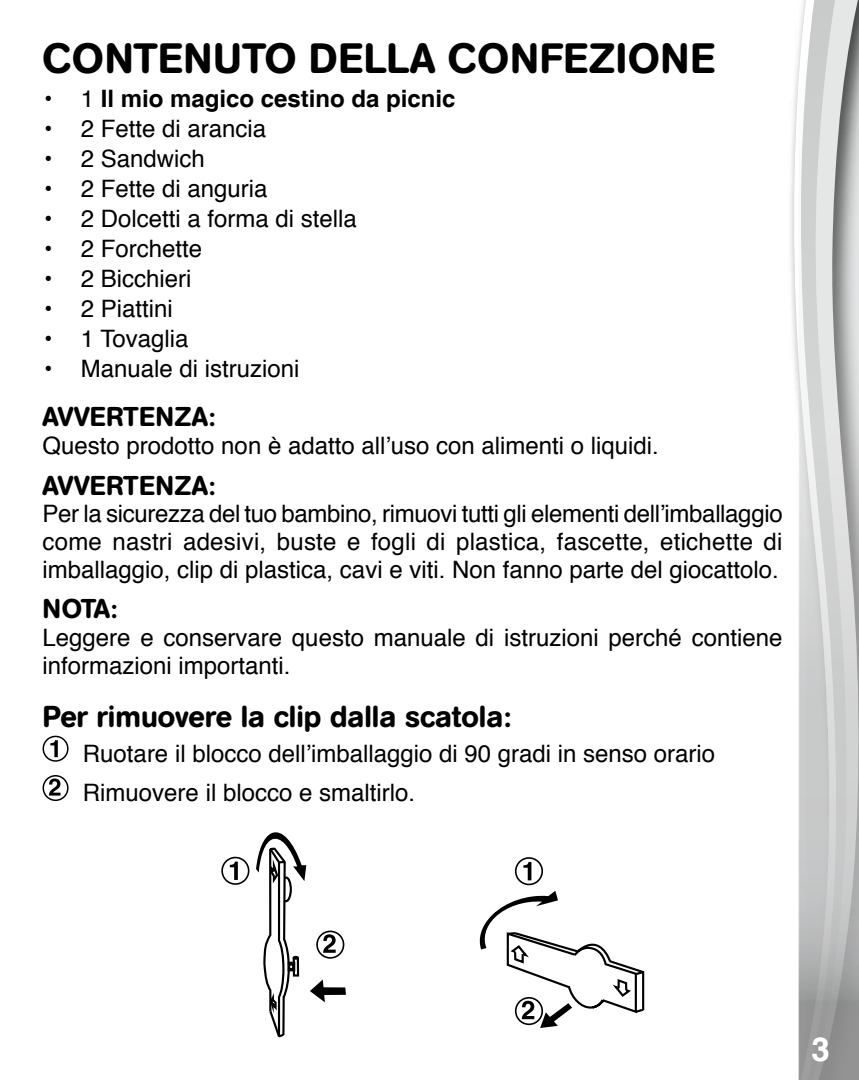
<style>
.page{position:relative;width:859px;height:1080px;background:#fff}
.page>*{position:absolute;margin:0;border:0;box-sizing:border-box;transform-origin:0 0}
.t1{font:500 42px "AG Book Rounded";letter-spacing:.02em;color:#000}
.t2{font:700 33px "Helvetica";color:#fff}
.t3{font:500 30px "AG Book Rounded";color:#000}
.t4{font:500 27px "AG Book Rounded";letter-spacing:.02em;color:#000}
.t5{font:24px/27.6px "Helvetica";color:#000}
.t6{font:700 24px "Helvetica";color:#000}
.s1{font-weight:400}
.s2{font-style:inherit}
</style>
<div class="page">
<svg style="left:793px;top:46px;width:6px;height:1034px"></svg>
<svg style="left:799px;top:0;width:60px;height:1080px;background:#c6c7c7"></svg>
<div style="left:43px;top:736px;width:26px;height:26px;border:2px solid #000;border-radius:50%"></div>
<svg style="left:50px;top:740px;width:8px;height:17px"></svg>
<svg style="left:49px;top:779px;width:11px;height:17px"></svg>
<div style="left:43px;top:775px;width:26px;height:26px;border:2px solid #000;border-radius:50%"></div>
<div style="left:221px;top:857px;width:28px;height:28px;border:2px solid #000;border-radius:50%"></div>
<svg style="left:230px;top:862px;width:8px;height:18px"></svg>
<svg style="left:256px;top:832px;width:389px;height:206px"></svg>
<h1 class="t1" style="left:43px;top:33px;width:674px">CONTENUTO DELLA CONFEZIONE</h1>
<p class="t6" style="left:43px;top:84px;width:415px"><span class="s1">• 1</span> Il mio magico cestino da picnic</p>
<p class="t5" style="left:43px;top:116px;width:225px">• 2 Fette di arancia</p>
<p class="t5" style="left:43px;top:146px;width:164px">• 2 Sandwich</p>
<p class="t5" style="left:43px;top:176px;width:227px">• 2 Fette di anguria</p>
<p class="t5" style="left:43px;top:206px;width:316px">• 2 Dolcetti a forma di stella</p>
<p class="t5" style="left:43px;top:236px;width:161px">• 2 Forchette</p>
<p class="t5" style="left:43px;top:266px;width:150px">• 2 Bicchieri</p>
<p class="t5" style="left:43px;top:296px;width:132px">• 2 Piattini</p>
<p class="t5" style="left:43px;top:326px;width:147px">• 1 Tovaglia</p>
<p class="t5" style="left:43px;top:356px;width:258px">• Manuale di istruzioni</p>
<p class="t4" style="left:43px;top:401px;width:175px">AVVERTENZA:</p>
<p class="t5" style="left:43px;top:433px;width:618px">Questo prodotto non è adatto all’uso con alimenti o liquidi.</p>
<p class="t4" style="left:43px;top:470px;width:175px">AVVERTENZA:</p>
<p class="t5" style="left:43px;top:502px;width:742px;text-align:justify">Per la sicurezza del tuo bambino, rimuovi tutti gli elementi dell’imballaggio come nastri adesivi, buste e fogli di plastica, fascette, etichette di imballaggio, clip di plastica, cavi e viti. Non fanno parte del giocattolo.</p>
<p class="t4" style="left:43px;top:593px;width:76px">NOTA:</p>
<p class="t5" style="left:43px;top:625px;width:741px">Leggere e conservare questo manuale di istruzioni perché contiene informazioni importanti.</p>
<p class="t3" style="left:43px;top:699px;width:470px">Per rimuovere la clip dalla scatola:</p>
<p class="t5" style="left:83px;top:735px;width:634px;line-height:39.3px">Ruotare il blocco dell’imballaggio di 90 gradi in senso orario<br>Rimuovere il blocco e smaltirlo.</p>
<h2 class="t2" style="left:811px;top:1022px;width:34px">3 <sup>3</sup><span class="s2">3</span></h2>
</div>
